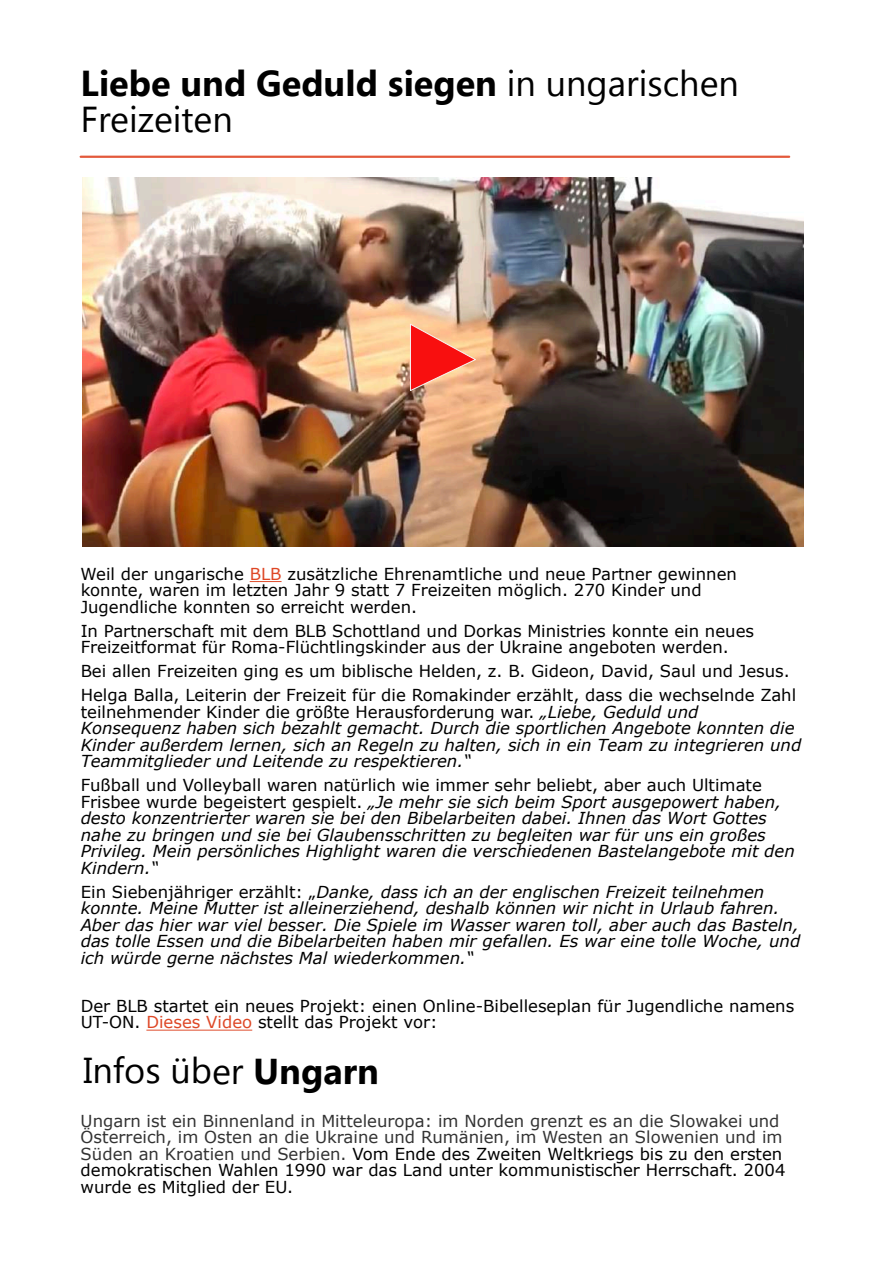
<style>
.page{position:relative;width:893px;height:1263px;background:#fff}
.page>*{position:absolute;margin:0;border:0;box-sizing:border-box;transform-origin:0 0}
.t1{font:36px/36px "Segoe UI";color:#000}
.t2{font:italic 16.5px/16.5px "Verdana";color:#000}
.t3{font:16.5px/16.5px "Verdana";color:#000}
.t4{font:16.5px/16.5px "Verdana";color:#333}
.s1{font-weight:700}
.s2{color:#de4726}
.s3{font-style:normal}
.s4{color:#000}
</style>
<div class="page">
<hr style="left:250px;top:581px;width:32px;height:1px;background:#de4726">
<hr style="left:146px;top:1030px;width:106px;height:1px;background:#de4726">
<hr style="left:81px;top:156px;width:708px;height:2px;background:#e3593b">
<img style="left:83px;top:178px;width:720px;height:369px">
<svg style="left:409px;top:323px;width:68px;height:69px"></svg>
<h1 class="t1" style="left:81px;top:69px;width:660px"><span class="s1">Liebe und Geduld siegen</span> in ungarischen<br>Freizeiten</h1>
<p class="t3" style="left:81px;top:567px;width:658px">Weil der ungarische <span class="s2">BLB</span> zusätzliche Ehrenamtliche und neue Partner gewinnen konnte, waren im letzten Jahr 9 statt 7 Freizeiten möglich. 270 Kinder und<br>Jugendliche konnten so erreicht werden.</p>
<p class="t3" style="left:81px;top:624px;width:675px">In Partnerschaft mit dem BLB Schottland und Dorkas Ministries konnte ein neues<br>Freizeitformat für Roma-Flüchtlingskinder aus der Ukraine angeboten werden.</p>
<p class="t3" style="left:81px;top:660px;width:717px;line-height:24px">Bei allen Freizeiten ging es um biblische Helden, z. B. Gideon, David, Saul und Jesus.<br>Helga Balla, Leiterin der Freizeit für die Romakinder erzählt, dass die wechselnde Zahl</p>
<p class="t2" style="left:81px;top:705px;width:722px"><span class="s3">teilnehmender Kinder die größte Herausforderung war.</span> „Liebe, Geduld und Konsequenz haben sich bezahlt gemacht. Durch die sportlichen Angebote konnten die Kinder außerdem lernen, sich an Regeln zu halten, sich in ein Team zu integrieren und Teammitglieder und Leitende zu respektieren.“</p>
<p class="t2" style="left:81px;top:778px;width:716px"><span class="s3">Fußball und Volleyball waren natürlich wie immer sehr beliebt, aber auch Ultimate Frisbee wurde begeistert gespielt.</span> „Je mehr sie sich beim Sport ausgepowert haben, desto konzentrierter waren sie bei den Bibelarbeiten dabei. Ihnen das Wort Gottes nahe zu bringen und sie bei Glaubensschritten zu begleiten war für uns ein großes Privileg. Mein persönliches Highlight waren die verschiedenen Bastelangebote mit den Kindern.“</p>
<p class="t2" style="left:81px;top:885px;width:721px"><span class="s3">Ein Siebenjähriger erzählt: „</span>Danke, dass ich an der englischen Freizeit teilnehmen konnte. Meine Mutter ist alleinerziehend, deshalb können wir nicht in Urlaub fahren.<br>Aber das hier war viel besser. Die Spiele im Wasser waren toll, aber auch das Basteln, das tolle Essen und die Bibelarbeiten haben mir gefallen. Es war eine tolle Woche, und ich würde gerne nächstes Mal wiederkommen.“</p>
<p class="t3" style="left:81px;top:999px;width:715px">Der BLB startet ein neues Projekt: einen Online-Bibelleseplan für Jugendliche namens<br>UT-ON. <span class="s2">Dieses Video</span> stellt das Projekt vor:</p>
<h1 class="t1" style="left:83px;top:1056px;width:298px">Infos über <span class="s1">Ungarn</span></h1>
<p class="t4" style="left:81px;top:1114px;width:706px">Ungarn ist ein Binnenland in Mitteleuropa: im Norden grenzt es an die Slowakei und Österreich, im Osten an die Ukraine und Rumänien, im Westen an Slowenien und im Süden an Kroatien und Serbien. <span class="s4">Vom Ende des Zweiten Weltkriegs bis zu den ersten demokratischen Wahlen 1990 war das Land unter kommunistischer Herrschaft. 2004 wurde es Mitglied der EU.</span></p>
</div>
